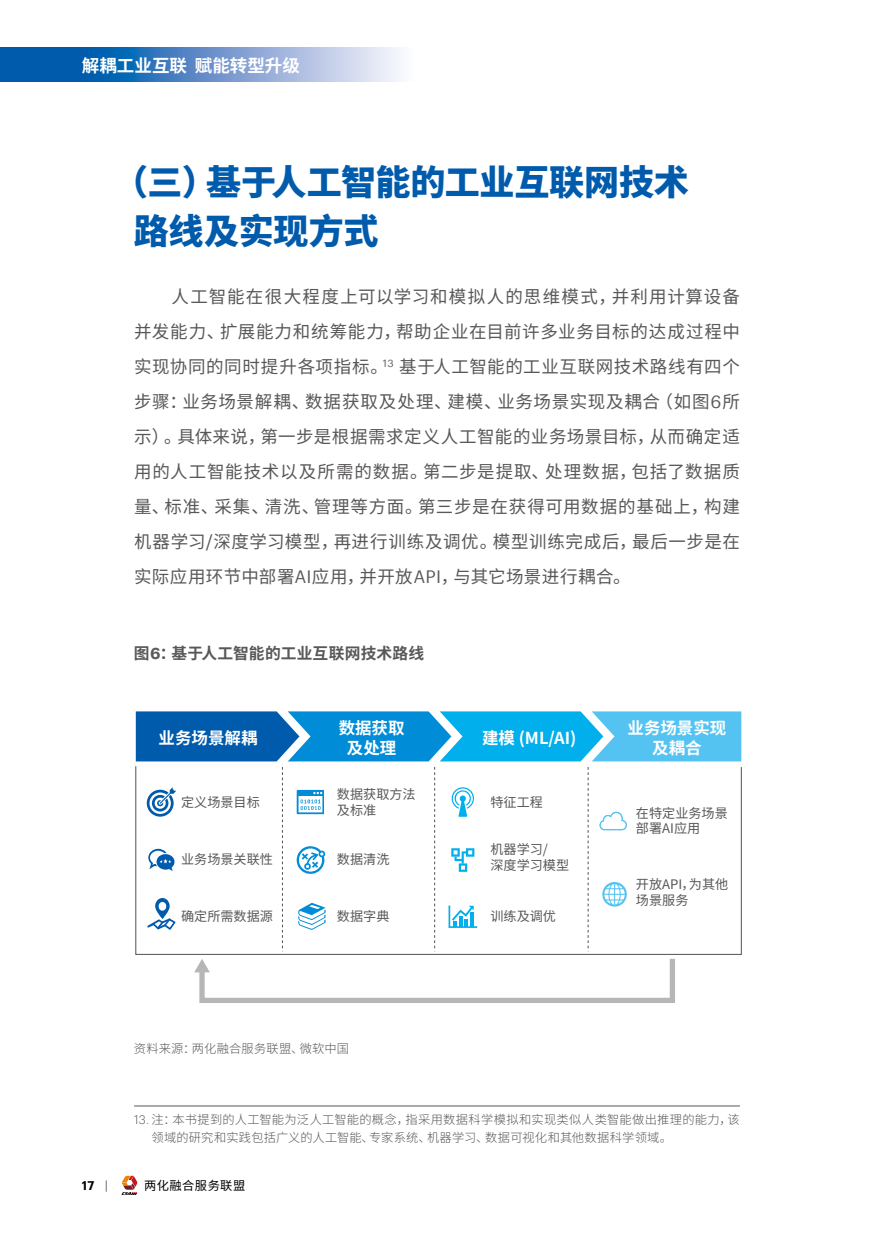
<style>
.page{position:relative;width:874px;height:1241px;background:#fff}
.page>*{position:absolute;margin:0;border:0;box-sizing:border-box;transform-origin:0 0}
.t1{font:800 35px/49px "Source Han Sans CN";letter-spacing:-.005em;color:#005bac}
.t2{font:17.5px/35px "Source Han Sans CN";letter-spacing:.025em;color:#595757;text-align:justify}
.t3{font:700 17.5px "Source Han Sans CN";color:#fff}
.t4{font:700 16.45px/19.2px "Source Han Sans CN";color:#fff;text-align:center}
.t5{font:700 15.75px "Source Han Sans CN";letter-spacing:.015em;color:#595757}
.t6{font:13.12px/15.8px "Source Han Sans CN";color:#595757}
.t7{font:300 12.25px/17.5px "Source Han Sans CN";letter-spacing:.02em;color:#595757}
.t8{font:12.25px "Source Han Sans CN";letter-spacing:.04em;color:#000}
.t9{font:600 12.25px "Graphik";color:#000}
.s1{font-family:"Graphik"}
.s2{font-family:"Graphik";font-weight:600}
.s3{font-weight:400;color:#595757}
</style>
<div class="page">
<svg style="left:136px;top:711px;width:605px;height:50px;background:#239bd9"></svg>
<svg style="left:135px;top:766px;width:607px;height:189px"></svg>
<svg style="left:194px;top:767px;width:483px;height:236px"></svg>
<svg style="left:0;top:48px;width:400px;height:33px;background:#6093ca"></svg>
<svg style="left:121px;top:1175px;width:16px;height:19px"></svg>
<hr style="left:134px;top:1105px;width:605px;height:1px;background:#595757">
<p class="t3" style="left:82px;top:55px;width:219px">解耦工业互联 赋能转型升级</p>
<h1 class="t1" style="left:134px;top:158px;width:556px;text-indent:-21px">（三）基于人工智能的工业互联网技术路线及实现方式</h1>
<p class="t2" style="left:134px;top:280px;width:607px;text-indent:37px">人工智能在很大程度上可以学习和模拟人的思维模式，并利用计算设备并发能力、扩展能力和统筹能力，帮助企业在目前许多业务目标的达成过程中实现协同的同时提升各项指标。<sup>13</sup> 基于人工智能的工业互联网技术路线有四个步骤：业务场景解耦、数据获取及处理、建模、业务场景实现及耦合（如图<span class="s1">6</span>所示）。具体来说，第一步是根据需求定义人工智能的业务场景目标，从而确定适用的人工智能技术以及所需的数据。第二步是提取、处理数据，包括了数据质量、标准、采集、清洗、管理等方面。第三步是在获得可用数据的基础上，构建机器学习<span class="s1">/</span>深度学习模型，再进行训练及调优。模型训练完成后，最后一步是在实际应用环节中部署<span class="s1">AI</span>应用，并开放<span class="s1">API</span>，与其它场景进行耦合。</p>
<p class="t5" style="left:134px;top:644px;width:292px">图<span class="s2">6</span>：基于人工智能的工业互联网技术路线</p>
<p class="t4" style="left:158px;top:728px;width:100px">业务场景解耦</p>
<p class="t4" style="left:482px;top:728px;width:96px">建模 (ML/AI)</p>
<p class="t4" style="left:627px;top:719px;width:100px">业务场景实现及耦合</p>
<p class="t4" style="left:338px;top:719px;width:67px">数据获取及处理</p>
<p class="t6" style="left:181px;top:794px;width:80px">定义场景目标</p>
<p class="t6" style="left:181px;top:851px;width:93px">业务场景关联性</p>
<p class="t6" style="left:181px;top:908px;width:93px">确定所需数据源</p>
<p class="t6" style="left:337px;top:786px;width:80px">数据获取方法及标准</p>
<p class="t6" style="left:337px;top:851px;width:54px">数据清洗</p>
<p class="t6" style="left:337px;top:908px;width:54px">数据字典</p>
<p class="t7" style="left:134px;top:1040px;width:217px">资料来源：两化融合服务联盟、微软中国</p>
<p class="t6" style="left:490px;top:794px;width:54px">特征工程</p>
<p class="t6" style="left:490px;top:841px;width:80px">机器学习/<br>深度学习模型</p>
<p class="t6" style="left:490px;top:908px;width:67px">训练及调优</p>
<p class="t6" style="left:635px;top:805px;width:93px">在特定业务场景部署AI应用</p>
<p class="t6" style="left:635px;top:876px;width:94px">开放API，为其他场景服务</p>
<p class="t7" style="left:151px;top:1110px;width:589px;text-indent:-18px"><span class="s1">13.</span> 注：本书提到的人工智能为泛人工智能的概念，指采用数据科学模拟和实现类似人类智能做出推理的能力，该领域的研究和实践包括广义的人工智能、专家系统、机器学习、数据可视化和其他数据科学领域。</p>
<p class="t9" style="left:82px;top:1176px;width:28px">17 <span class="s3">|</span></p>
<p class="t8" style="left:144px;top:1178px;width:103px">两化融合服务联盟</p>
</div>
